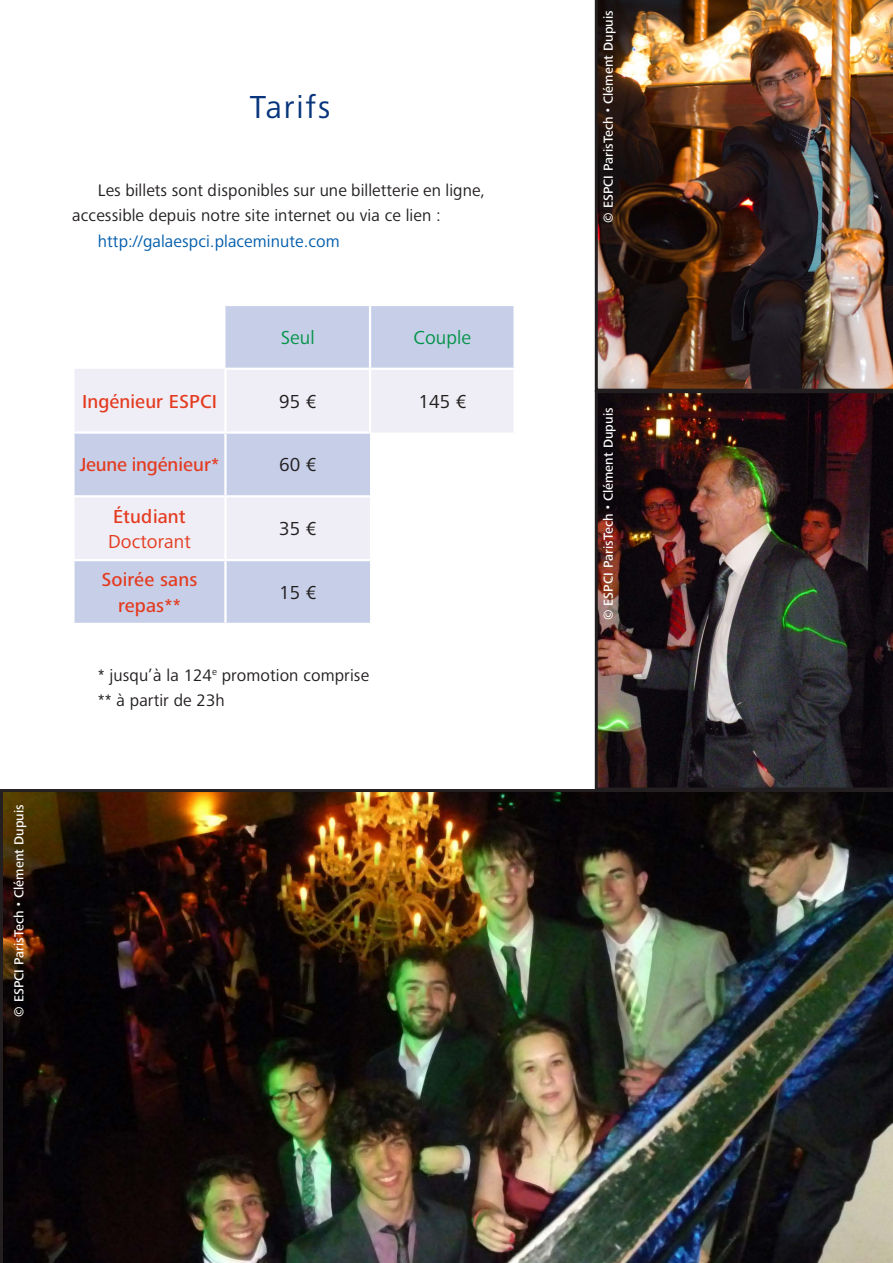
<style>
.page{position:relative;width:893px;height:1263px;background:#fff}
.page>*{position:absolute;margin:0;border:0;box-sizing:border-box;transform-origin:0 0}
.Section{font:33px "Frutiger Next Pro";letter-spacing:.055em;color:#08357c}
.Tableau3gras{font:500 19.5px/25.5px "Frutiger Next Pro";letter-spacing:.005em;color:#e43b20;text-align:center}
.Tableau3{font:19.5px "Frutiger Next Pro";letter-spacing:.005em;color:#231f20}
.Tableau3gras-2{font:500 19.5px "Frutiger Next Pro";letter-spacing:-.015em;color:#e43b20}
.Tableau3-2{font:19.5px "Frutiger Next Pro";letter-spacing:.005em;color:#039349}
.Tableau3-3{font:19.5px "Frutiger Next Pro";letter-spacing:.005em;color:#e43b20}
.t1{font:17.25px/25.5px "Frutiger Next Pro";letter-spacing:.005em;color:#231f20}
.t2{font:17.25px "Frutiger Next Pro";letter-spacing:.005em;color:#015dac}
.Crédits{font:500 13.5px "Frutiger Next Pro";letter-spacing:.005em;color:#fff}
.s1{font-family:"Constantia";font-weight:400}
</style>
<div class="page">
<img style="left:0;top:789px;width:893px;height:474px">
<img style="left:595px;top:0;width:298px;height:390px">
<img style="left:595px;top:390px;width:298px;height:400px">
<svg style="left:75px;top:306px;width:438px;height:317px;fill:#c7cfe8"></svg>
<svg style="left:75px;top:369px;width:438px;height:191px;fill:#efeef6"></svg>
<hr style="left:369px;top:306px;width:2px;height:62px;background:#fff">
<hr style="left:224px;top:368px;width:146px;height:2px;background:#fff">
<hr style="left:224px;top:370px;width:3px;height:61px;background:#fff">
<hr style="left:370px;top:368px;width:146px;height:2px;background:#fff">
<hr style="left:369px;top:370px;width:2px;height:61px;background:#fff">
<hr style="left:72px;top:431px;width:153px;height:3px;background:#fff">
<hr style="left:225px;top:431px;width:146px;height:3px;background:#fff">
<hr style="left:224px;top:434px;width:3px;height:61px;background:#fff">
<hr style="left:72px;top:495px;width:153px;height:2px;background:#fff">
<hr style="left:225px;top:495px;width:145px;height:2px;background:#fff">
<hr style="left:224px;top:497px;width:3px;height:62px;background:#fff">
<hr style="left:72px;top:559px;width:153px;height:2px;background:#fff">
<hr style="left:225px;top:559px;width:145px;height:2px;background:#fff">
<hr style="left:224px;top:561px;width:3px;height:62px;background:#fff">
<p class="Crédits" style="left:11px;top:1017px;width:214px;rotate:-90deg">© ESPCI ParisTech <span class="s1">•</span> Clément Dupuis</p>
<p class="Section" style="left:250px;top:89px;width:82px">Tarifs</p>
<p class="t1" style="left:72px;top:177px;width:414px;text-indent:26px">Les billets sont disponibles sur une billetterie en ligne, accessible depuis notre site internet ou via ce lien :</p>
<p class="t2" style="left:98px;top:231px;width:244px">http://galaespci.placeminute.com</p>
<p class="Tableau3-2" style="left:281px;top:326px;width:35px">Seul</p>
<p class="Tableau3-2" style="left:413px;top:326px;width:59px">Couple</p>
<p class="Tableau3gras" style="left:82px;top:388px;width:136px">Ingénieur ESPCI</p>
<p class="Tableau3" style="left:279px;top:390px;width:39px">95 €</p>
<p class="Tableau3" style="left:418px;top:390px;width:49px">145 €</p>
<p class="Tableau3gras-2" style="left:80px;top:454px;width:141px">Jeune ingénieur*</p>
<p class="Tableau3" style="left:279px;top:454px;width:39px">60 €</p>
<p class="Tableau3gras" style="left:113px;top:503px;width:74px">Étudiant</p>
<p class="Tableau3-3" style="left:108px;top:530px;width:84px">Doctorant</p>
<p class="Tableau3" style="left:279px;top:518px;width:39px">35 €</p>
<p class="Tableau3gras" style="left:101px;top:567px;width:97px">Soirée sans repas**</p>
<p class="Tableau3" style="left:279px;top:581px;width:39px">15 €</p>
<p class="t1" style="left:98px;top:662px;width:273px">* jusqu’à la 124<sup>e</sup> promotion comprise</p>
<p class="t1" style="left:98px;top:687px;width:128px">** à partir de 23h</p>
<p class="Crédits" style="left:601px;top:223px;width:214px;rotate:-90deg">© ESPCI ParisTech <span class="s1">•</span> Clément Dupuis</p>
<p class="Crédits" style="left:601px;top:620px;width:214px;rotate:-90deg">© ESPCI ParisTech <span class="s1">•</span> Clément Dupuis</p>
</div>
